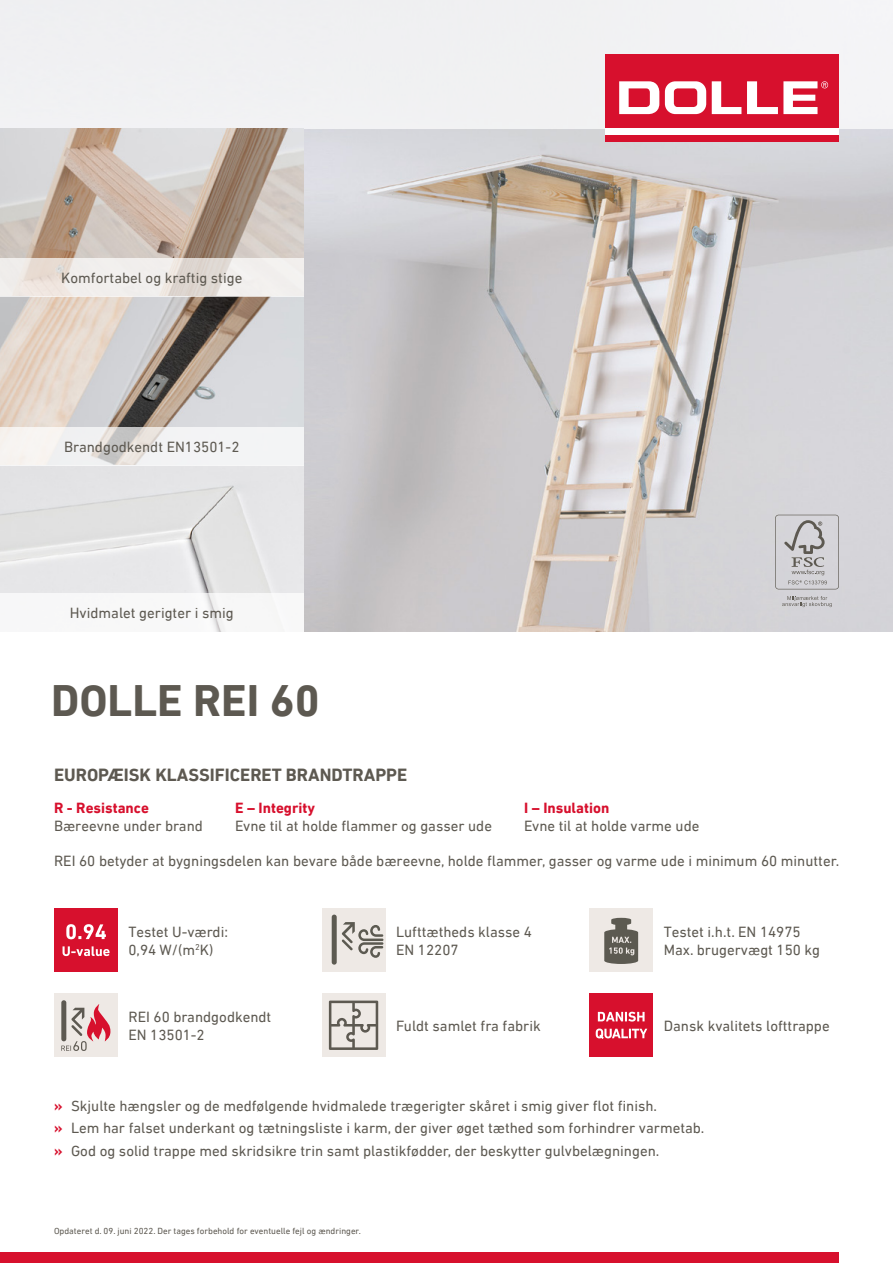
<style>
.page{position:relative;width:893px;height:1263px;background:#fff}
.page>*{position:absolute;margin:0;border:0;box-sizing:border-box;transform-origin:0 0}
.t1{font:700 45px "DIN Next LT Pro";color:#5d5951}
.t2{font:700 18px "DIN Next LT Pro";color:#5d5951}
.t3{font:15px/18px "DIN Next LT Pro";color:#5d5951}
.t4{font:700 15px "DIN Next LT Pro";color:#d7102d}
.t5{font:9px "DIN Next LT Pro";color:#5d5951}
.s1{font-weight:700;color:#d7102d}
</style>
<div class="page">
<div style="left:54px;top:908px;width:64px;height:64px;background:#d7102d"></div>
<svg style="left:66px;top:924px;width:40px;height:15px"></svg>
<svg style="left:63px;top:946px;width:47px;height:10px"></svg>
<div style="left:54px;top:993px;width:64px;height:64px;background:#eee9e5"></div>
<div style="left:61px;top:1000px;width:5px;height:41px;background:#5d5951;border-radius:3px"></div>
<svg style="left:61px;top:1004px;width:49px;height:47px"></svg>
<div style="left:322px;top:993px;width:63px;height:64px;background:#eee9e5"></div>
<svg style="left:329px;top:1000px;width:49px;height:50px"></svg>
<img style="left:304px;top:128px;width:589px;height:503px">
<div style="left:0;top:0;width:893px;height:128px;background:#f0f1f2"></div>
<div style="left:589px;top:908px;width:64px;height:64px;background:#eee9e5"></div>
<svg style="left:604px;top:918px;width:34px;height:46px"></svg>
<div style="left:322px;top:908px;width:63px;height:64px;background:#eee9e5"></div>
<div style="left:332px;top:914px;width:5px;height:51px;background:#5c5a51;border-radius:3px"></div>
<svg style="left:342px;top:922px;width:41px;height:36px"></svg>
<img style="left:0;top:128px;width:304px;height:465px">
<svg style="left:0;top:258px;width:304px;height:38px;background:#ede8e4"></svg>
<svg style="left:0;top:427px;width:304px;height:38px;fill:#f3f3f3"></svg>
<div style="left:0;top:593px;width:304px;height:38px;background:#f7f7f8"></div>
<div style="left:589px;top:993px;width:64px;height:64px;background:#d7102d"></div>
<svg style="left:598px;top:1012px;width:47px;height:9px"></svg>
<svg style="left:596px;top:1028px;width:51px;height:11px"></svg>
<svg style="left:782px;top:596px;width:50px;height:11px"></svg>
<svg style="left:775px;top:515px;width:64px;height:74px;background:#c4c3c6"></svg>
<div style="left:605px;top:54px;width:234px;height:87px;background:#d7102d"></div>
<div style="left:605px;top:128px;width:234px;height:6px;background:#fff"></div>
<svg style="left:619px;top:81px;width:209px;height:33px"></svg>
<div style="left:0;top:1252px;width:839px;height:11px;background:#d7102d"></div>
<p class="t3" style="left:61px;top:268px;width:183px">Komfortabel og kraftig stige</p>
<p class="t3" style="left:64px;top:438px;width:177px">Brandgodkendt EN13501-2</p>
<p class="t3" style="left:70px;top:604px;width:165px">Hvidmalet gerigter i smig</p>
<h1 class="t1" style="left:51px;top:675px;width:270px">DOLLE REI 60</h1>
<p class="t2" style="left:54px;top:764px;width:355px">EUROPÆISK KLASSIFICERET BRANDTRAPPE</p>
<p class="t4" style="left:54px;top:799px;width:97px">R - Resistance</p>
<p class="t3" style="left:54px;top:817px;width:150px">Bæreevne under brand</p>
<p class="t4" style="left:235px;top:799px;width:81px">E – Integrity</p>
<p class="t3" style="left:235px;top:817px;width:258px">Evne til at holde flammer og gasser ude</p>
<p class="t4" style="left:524px;top:799px;width:87px">I – Insulation</p>
<p class="t3" style="left:524px;top:817px;width:177px">Evne til at holde varme ude</p>
<p class="t3" style="left:54px;top:851px;width:787px">REI 60 betyder at bygningsdelen kan bevare både bæreevne, holde flammer, gasser og varme ude i minimum 60 minutter.</p>
<p class="t3" style="left:128px;top:922px;width:101px">Testet U-værdi:<br>0,94 W/(m<sup>2</sup>K)</p>
<p class="t3" style="left:396px;top:922px;width:137px">Lufttætheds klasse 4<br>EN 12207</p>
<p class="t3" style="left:664px;top:922px;width:158px">Testet i.h.t. EN 14975<br>Max. brugervægt 150 kg</p>
<p class="t3" style="left:128px;top:1007px;width:144px">REI 60 brandgodkendt<br>EN 13501-2</p>
<p class="t3" style="left:396px;top:1016px;width:146px">Fuldt samlet fra fabrik</p>
<p class="t3" style="left:664px;top:1016px;width:167px">Dansk kvalitets lofttrappe</p>
<p class="t3" style="left:54px;top:1094px;width:652px;line-height:22.5px"><span class="s1">»</span> Skjulte hængsler og de medfølgende hvidmalede trægerigter skåret i smig giver flot finish.<br><span class="s1">»</span> Lem har falset underkant og tætningsliste i karm, der giver øget tæthed som forhindrer varmetab. <span class="s1">»</span> God og solid trappe med skridsikre trin samt plastikfødder, der beskytter gulvbelægningen.</p>
<p class="t5" style="left:54px;top:1226px;width:308px">Opdateret d. 09. juni 2022. Der tages forbehold for eventuelle fejl og ændringer.</p>
</div>
